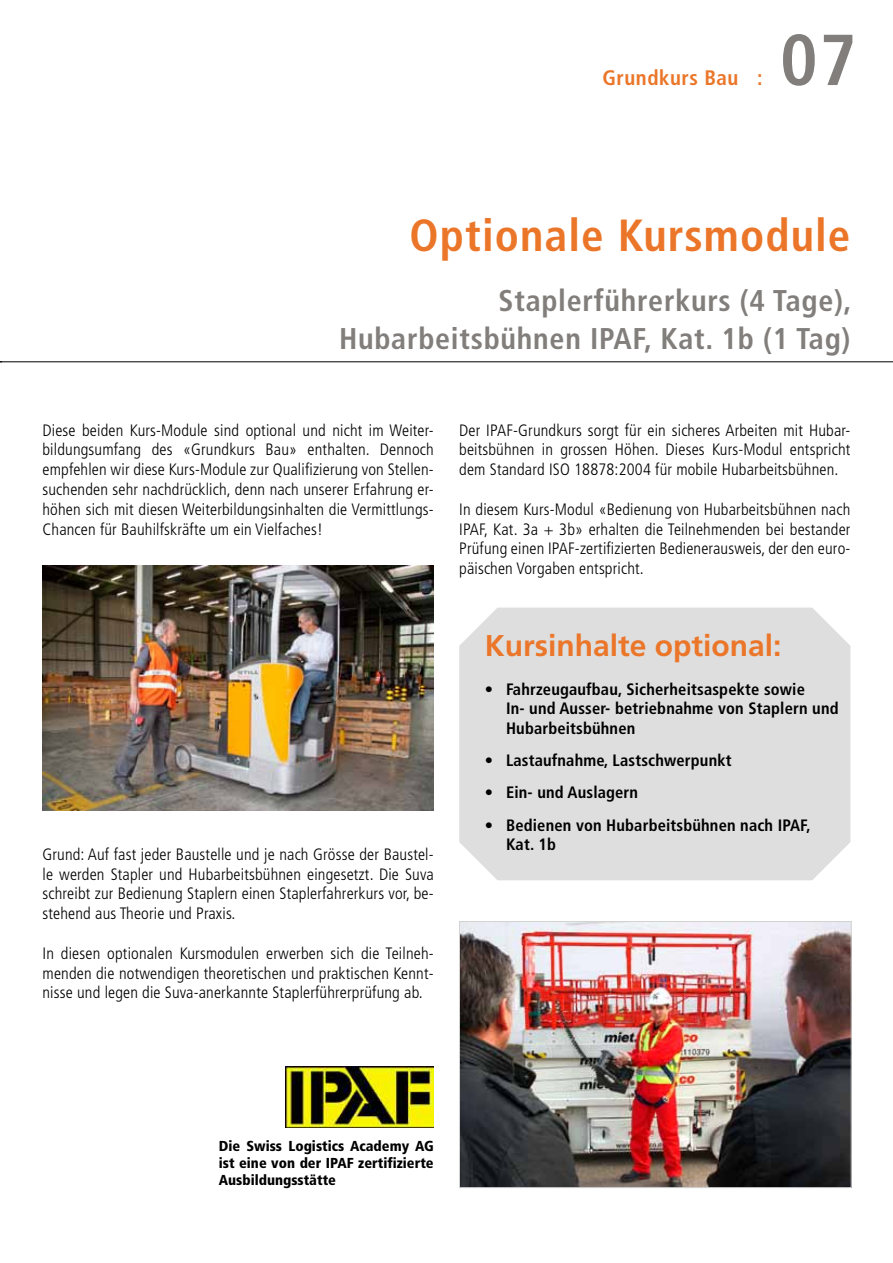
<style>
.page{position:relative;width:893px;height:1263px;background:#fff}
.page>*{position:absolute;margin:0;border:0;box-sizing:border-box;transform-origin:0 0}
.t1{font:700 condensed 72px "Frutiger";color:#817e7b}
.t2{font:700 condensed 45px "Frutiger";letter-spacing:.025em;color:#eb7629}
.t3{font:700 condensed 30px/37.5px "Frutiger";letter-spacing:.025em;color:#817e7b;text-align:right}
.t4{font:700 30px "Frutiger";color:#eb7629}
.t5{font:700 condensed 21px "Frutiger";letter-spacing:.025em;color:#eb7629}
.t6{font:300 condensed 16.5px/19.8px "Frutiger";letter-spacing:.01em;color:#000;text-align:justify}
.t7{font:700 condensed 16.5px/19.5px "Frutiger";letter-spacing:.01em;color:#000}
.t8{font:900 condensed 14.4px/17.4px "Frutiger";color:#000;text-align:justify}
</style>
<div class="page">
<hr style="left:0;top:361px;width:893px;height:1px;background:#000">
<img style="left:43px;top:565px;width:391px;height:245px">
<img style="left:461px;top:923px;width:388px;height:263px">
<div style="left:459px;top:921px;width:392px;height:267px;border:1px solid #d3d3d2"></div>
<div style="left:459px;top:608px;width:391px;height:272px;background:#dedede"></div>
<img style="left:285px;top:1066px;width:149px;height:61px">
<p class="t5" style="left:602px;top:67px;width:161px">Grundkurs Bau :</p>
<h1 class="t1" style="left:780px;top:22px;width:78px">07</h1>
<h2 class="t2" style="left:410px;top:212px;width:442px">Optionale Kursmodule</h2>
<h3 class="t3" style="left:339px;top:283px;width:514px">Staplerführerkurs (4 Tage),<br>Hubarbeitsbühnen IPAF, Kat. 1b (1 Tag)</h3>
<p class="t6" style="left:43px;top:420px;width:393px">Diese beiden Kurs-Module sind optional und nicht im Weiter&shy;bildungsumfang des «Grundkurs Bau» enthalten. Dennoch empfehlen wir diese Kurs-Module zur Qualifizierung von Stellen&shy;suchenden sehr nachdrücklich, denn nach unserer Erfahrung er&shy;höhen sich mit diesen Weiterbildungsinhalten die Vermittlungs-Chancen für Bauhilfskräfte um ein Vielfaches!</p>
<p class="t6" style="left:43px;top:845px;width:393px">Grund: Auf fast jeder Baustelle und je nach Grösse der Baustel&shy;le werden Stapler und Hubarbeitsbühnen eingesetzt. Die Suva schreibt zur Bedienung Staplern einen Staplerfahrerkurs vor, be&shy;stehend aus Theorie und Praxis.</p>
<p class="t6" style="left:43px;top:944px;width:393px">In diesen optionalen Kursmodulen erwerben sich die Teilneh&shy;menden die notwendigen theoretischen und praktischen Kennt&shy;nisse und legen die Suva-anerkannte Staplerführerprüfung ab.</p>
<p class="t6" style="left:459px;top:420px;width:393px">Der IPAF-Grundkurs sorgt für ein sicheres Arbeiten mit Hubar&shy;beitsbühnen in grossen Höhen. Dieses Kurs-Modul entspricht dem Standard ISO 18878:2004 für mobile Hubarbeitsbühnen.</p>
<p class="t6" style="left:459px;top:500px;width:393px">In diesem Kurs-Modul «Bedienung von Hubarbeitsbühnen nach IPAF, Kat. 3a + 3b» erhalten die Teilnehmenden bei bestander Prüfung einen IPAF-zertifizierten Bedienerausweis, der den euro&shy;päischen Vorgaben entspricht.</p>
<h3 class="t4" style="left:485px;top:633px;width:298px">Kursinhalte optional:</h3>
<p class="t7" style="left:506px;top:679px;width:334px;text-indent:-21px">• Fahrzeugaufbau, Sicherheitsaspekte sowie<br>In- und Ausser- betriebnahme von Staplern und<br>Hubarbeitsbühnen</p>
<p class="t7" style="left:485px;top:751px;width:248px">• Lastaufnahme, Lastschwerpunkt</p>
<p class="t7" style="left:485px;top:783px;width:155px">• Ein- und Auslagern</p>
<p class="t7" style="left:506px;top:815px;width:306px;text-indent:-21px">• Bedienen von Hubarbeitsbühnen nach IPAF,<br>Kat. 1b</p>
<p class="t8" style="left:219px;top:1138px;width:216px">Die Swiss Logistics Academy AG ist eine von der IPAF zertifizierte Ausbildungsstätte</p>
</div>
